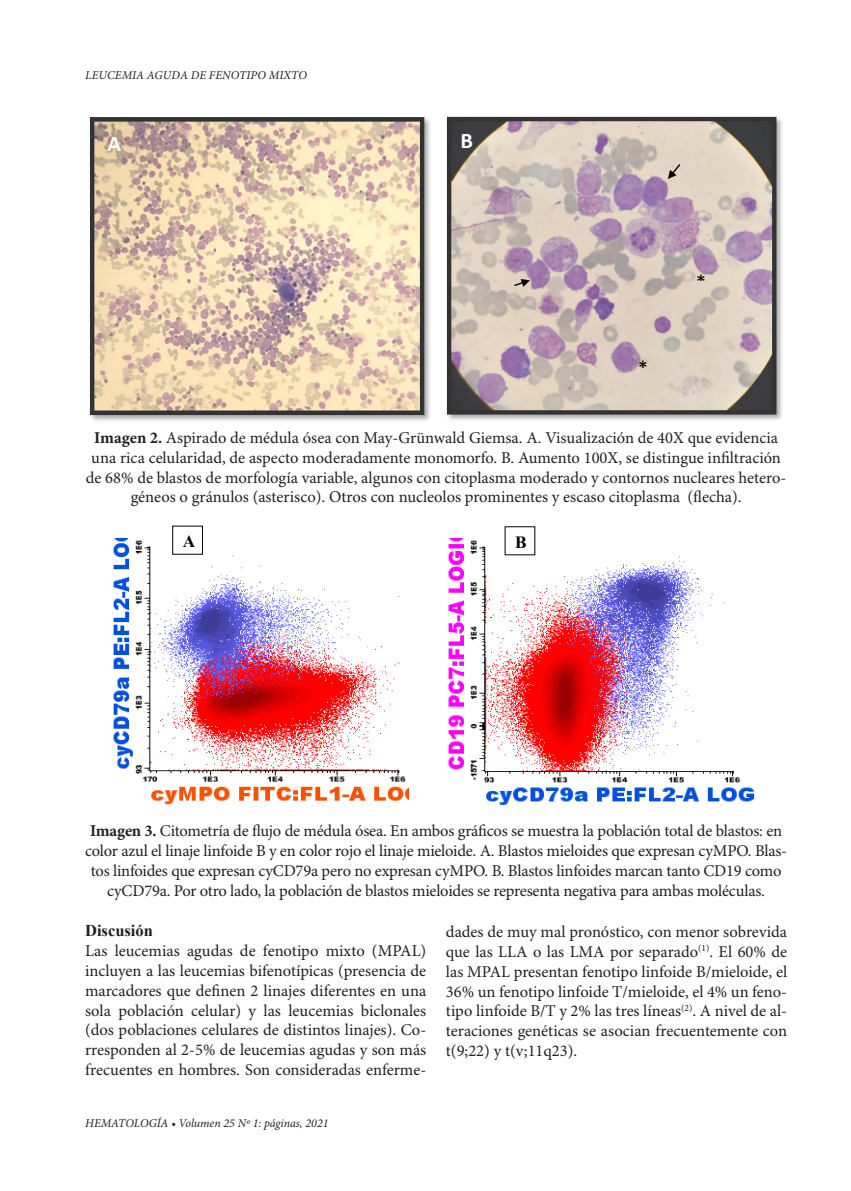
<style>
.page{position:relative;width:851px;height:1191px;background:#fff}
.page>*{position:absolute;margin:0;border:0;box-sizing:border-box;transform-origin:0 0}
.t1{font:700 22.35px "Calibri";color:#fff}
.t2{font:20.85px "Calibri";color:#000}
.t3{font:700 17.1px "Times New Roman";color:#000}
.t4{font:16.5px/19.8px "Minion Pro";letter-spacing:-.01em;color:#231f20;text-align:center}
.t5{font:700 16.5px "Times New Roman";color:#231f20}
.t6{font:italic 12px "Minion Pro";color:#231f20}
.s1{font-weight:700}
</style>
<div class="page">
<img style="left:90px;top:117px;width:340px;height:304px">
<img style="left:446px;top:116px;width:336px;height:304px">
<svg style="left:512px;top:279px;width:18px;height:8px"></svg>
<svg style="left:667px;top:163px;width:14px;height:16px"></svg>
<img style="left:113px;top:539px;width:295px;height:266px">
<img style="left:448px;top:539px;width:307px;height:266px">
<div style="left:173px;top:526px;width:29px;height:28px;background:#fff"></div>
<div style="left:172px;top:525px;width:31px;height:30px;border:1px solid #000"></div>
<div style="left:505px;top:527px;width:29px;height:28px;background:#fff"></div>
<p class="t6" style="left:85px;top:67px;width:223px">LEUCEMIA AGUDA DE FENOTIPO MIXTO</p>
<p class="t1" style="left:107px;top:128px;width:15px">A</p>
<p class="t1" style="left:460px;top:124px;width:14px">B</p>
<p class="t2" style="left:637px;top:354px;width:12px">*</p>
<p class="t2" style="left:695px;top:267px;width:12px">*</p>
<p class="t4" style="left:86px;top:428px;width:702px"><span class="s1">Imagen 2.</span> Aspirado de médula ósea con May-Grünwald Giemsa. A. Visualización de 40X que evidencia una rica celularidad, de aspecto moderadamente monomorfo. B. Aumento 100X, se distingue infiltración de 68% de blastos de morfología variable, algunos con citoplasma moderado y contornos nucleares hetero&shy;géneos o gránulos (asterisco). Otros con nucleolos prominentes y escaso citoplasma (flecha).</p>
<p class="t3" style="left:183px;top:529px;width:14px">A</p>
<p class="t3" style="left:515px;top:530px;width:13px">B</p>
<p class="t4" style="left:85px;top:821px;width:703px"><span class="s1">Imagen 3.</span> Citometría de flujo de médula ósea. En ambos gráficos se muestra la población total de blastos: en color azul el linaje linfoide B y en color rojo el linaje mieloide. A. Blastos mieloides que expresan cyMPO. Blas&shy;tos linfoides que expresan cyCD79a pero no expresan cyMPO. B. Blastos linfoides marcan tanto CD19 como cyCD79a. Por otro lado, la población de blastos mieloides se representa negativa para ambas moléculas.</p>
<p class="t5" style="left:85px;top:919px;width:69px">Discusión</p>
<p class="t4" style="left:85px;top:941px;width:342px;text-align:justify">Las leucemias agudas de fenotipo mixto (MPAL) incluyen a las leucemias bifenotípicas (presencia de marcadores que definen 2 linajes diferentes en una sola población celular) y las leucemias biclonales (dos poblaciones celulares de distintos linajes). Co&shy;rresponden al 2-5% de leucemias agudas y son más frecuentes en hombres. Son consideradas enferme-</p>
<p class="t4" style="left:446px;top:922px;width:342px;text-align:justify">dades de muy mal pronóstico, con menor sobrevida que las LLA o las LMA por separado<sup>(1)</sup>. El 60% de las MPAL presentan fenotipo linfoide B/mieloide, el 36% un fenotipo linfoide T/mieloide, el 4% un feno&shy;tipo linfoide B/T y 2% las tres líneas<sup>(2)</sup>. A nivel de al&shy;teraciones genéticas se asocian frecuentemente con t(9;22) y t(v;11q23).</p>
<p class="t6" style="left:85px;top:1115px;width:245px">HEMATOLOGÍA • Volumen 25 Nº 1: páginas, 2021</p>
</div>
